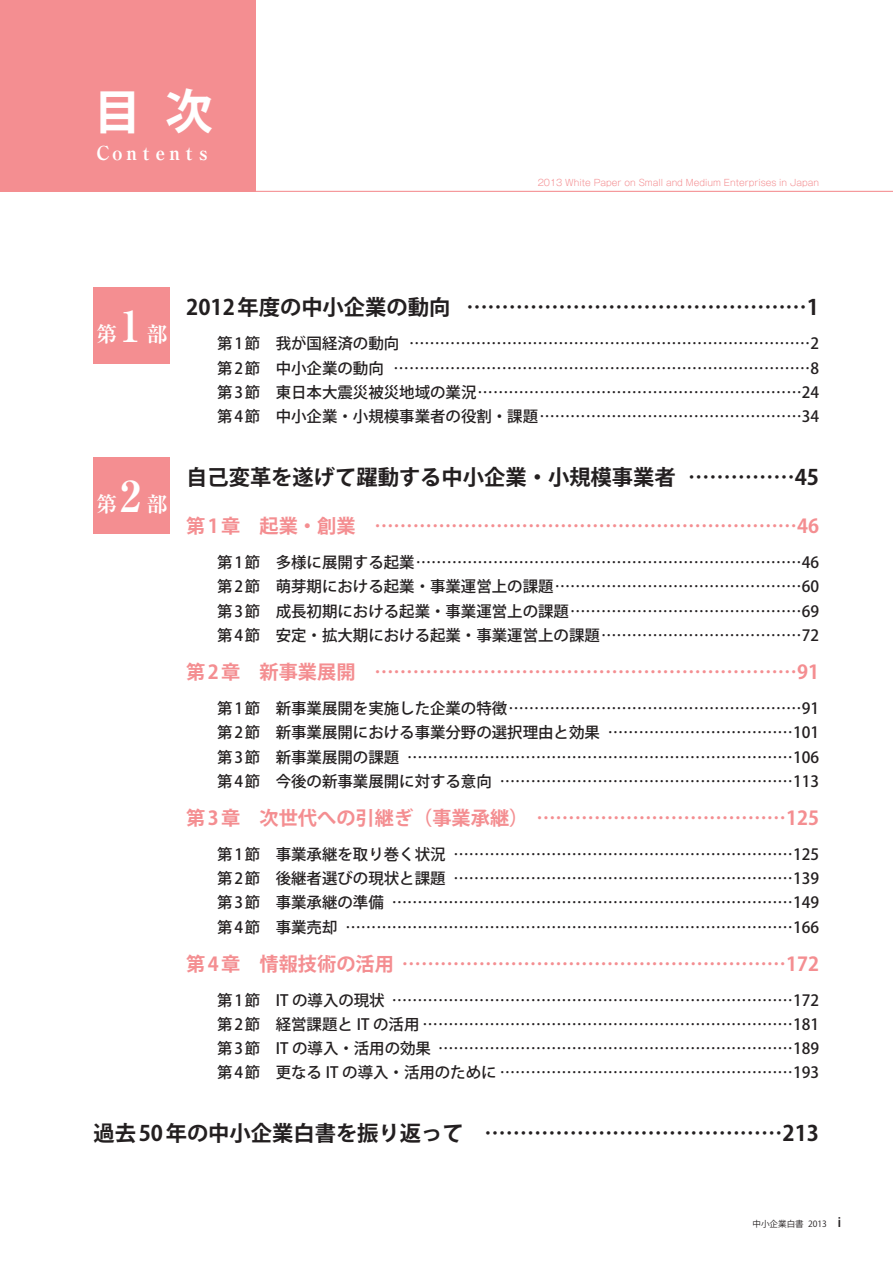
<style>
.page{position:relative;width:893px;height:1263px;background:#fff}
.page>*{position:absolute;margin:0;border:0;box-sizing:border-box;transform-origin:0 0}
.t1{font:700 47.85px "Koz Go Pro";color:#fff}
.t2{font:700 21.3px "Koz Go Pro";color:#231f20}
.t3{font:700 21.3px "Ryumin Pr 5";color:#fff}
.t4{font:700 19.2px "Koz Go Pro";color:#f48e91}
.t5{font:700 expanded 19.2px "Ryumin Pr 5";letter-spacing:-.255em;color:#fff}
.t6{font:500 15.45px/24.3px "Koz Go Pro";color:#231f20;text-align:justify}
.t7{font:300 9px "Gothic MB101 Pr 5";color:#f48e91}
.t8{font:8.55px "Koz Go Pro";color:#231f20}
.s1{font-size:42.45px}
.s2{font-family:"Helvetica Neue LT Std";font-weight:500;font-size:13.8px}
</style>
<div class="page">
<div style="left:0;top:0;width:255px;height:191px;background:#f48e91"></div>
<hr style="left:0;top:191px;width:893px;height:1px;background:#f48e91">
<div style="left:94px;top:287px;width:76px;height:77px;background:#f48e91"></div>
<div style="left:94px;top:457px;width:76px;height:77px;background:#f48e91"></div>
<h1 class="t1" style="left:94px;top:87px;width:121px">目次</h1>
<p class="t5" style="left:94px;top:146px;width:121px">Ｃｏｎｔｅｎｔｓ</p>
<p class="t7" style="left:538px;top:179px;width:283px">2013 White Paper on Small and Medium Enterprises in Japan</p>
<h2 class="t3" style="left:96px;top:326px;width:73px">第<span class="s1">1</span>部</h2>
<h2 class="t3" style="left:96px;top:496px;width:73px">第<span class="s1">2</span>部</h2>
<h2 class="t2" style="left:186px;top:296px;width:634px">2012年度の中小企業の動向 …………………………………………1</h2>
<p class="t6" style="left:217px;top:331px;width:604px">第 1節 我が国経済の動向 ……………………………………………………………………2第 2節 中小企業の動向 ………………………………………………………………………8第 3節 東日本大震災被災地域の業況………………………………………………………24第 4節 中小企業・小規模事業者の役割・課題……………………………………………34</p>
<h2 class="t2" style="left:186px;top:466px;width:634px">自己変革を遂げて躍動する中小企業・小規模事業者 ……………45</h2>
<p class="t4" style="left:186px;top:516px;width:634px">第 1章 起業・創業 …………………………………………………………46</p>
<p class="t6" style="left:217px;top:550px;width:603px">第 1節 多様に展開する起業…………………………………………………………………46第 2節 萌芽期における起業・事業運営上の課題…………………………………………60第 3節 成長初期における起業・事業運営上の課題………………………………………69第 4節 安定・拡大期における起業・事業運営上の課題…………………………………72</p>
<p class="t4" style="left:186px;top:662px;width:634px">第 2章 新事業展開 …………………………………………………………91</p>
<p class="t6" style="left:217px;top:696px;width:603px">第 1節 新事業展開を実施した企業の特徴…………………………………………………91第 2節 新事業展開における事業分野の選択理由と効果 ………………………………101第 3節 新事業展開の課題 …………………………………………………………………106第 4節 今後の新事業展開に対する意向 …………………………………………………113</p>
<p class="t4" style="left:186px;top:808px;width:634px">第 3章 次世代への引継ぎ（事業承継） …………………………………125</p>
<p class="t6" style="left:217px;top:842px;width:603px">第 1節 事業承継を取り巻く状況 …………………………………………………………125第 2節 後継者選びの現状と課題 …………………………………………………………139第 3節 事業承継の準備 ……………………………………………………………………149第 4節 事業売却 ……………………………………………………………………………166</p>
<p class="t4" style="left:186px;top:954px;width:634px">第 4章 情報技術の活用 ……………………………………………………172</p>
<p class="t6" style="left:217px;top:987px;width:603px">第 1節 IT の導入の現状 ……………………………………………………………………172第 2節 経営課題と IT の活用 ………………………………………………………………181第 3節 IT の導入・活用の効果 ……………………………………………………………189第 4節 更なる IT の導入・活用のために …………………………………………………193</p>
<h2 class="t2" style="left:94px;top:1123px;width:727px">過去 50年の中小企業白書を振り返って ……………………………………213</h2>
<p class="t8" style="left:752px;top:1219px;width:90px">中小企業白書 2013 <span class="s2">i</span></p>
</div>
